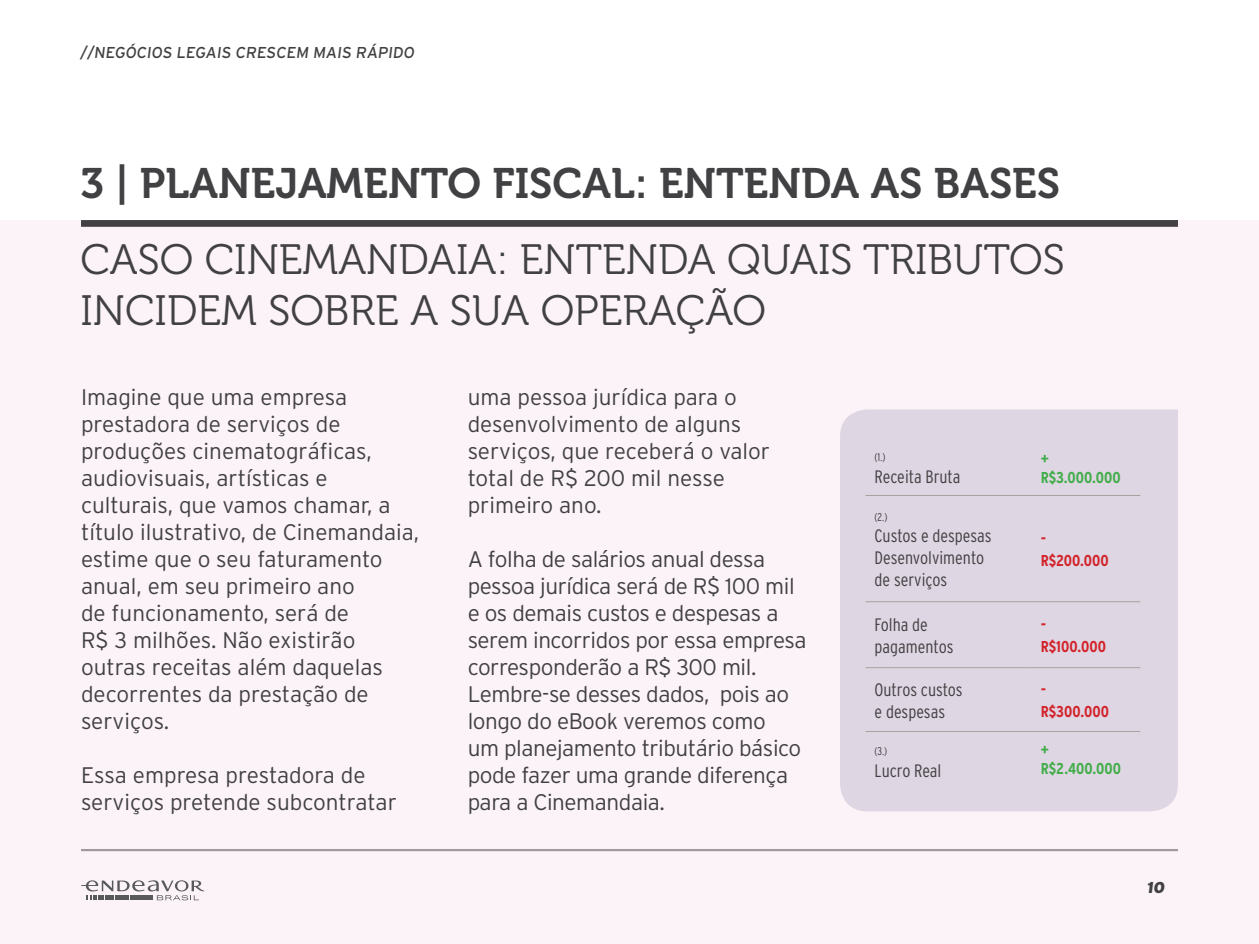
<style>
.page{position:relative;width:1259px;height:944px;background:#fff}
.page>*{position:absolute;margin:0;border:0;box-sizing:border-box;transform-origin:0 0}
.t1{font:42.3px/50.9px "Museo 300";color:#414042}
.t2{font:42.3px "Museo 700";color:#414042}
.t3{font:300 22.5px/27px "Interstate";letter-spacing:-.01em;color:#414042}
.t4{font:300 condensed 18px/21.6px "Interstate";color:#414042}
.t5{font:15.75px "Interstate";color:#414042}
.t6{font:700 condensed 15.75px/21.6px "Interstate";color:#d2232a}
.t7{font:700 condensed 15.75px/18.9px "Interstate";color:#41ad49}
.t8{font:900 15.75px "Interstate";color:#414042}
.t9{font:300 condensed 11.25px "Interstate";color:#414042}
</style>
<div class="page">
<div style="left:0;top:220px;width:1259px;height:724px;background:#fcf3f9"></div>
<svg style="left:81px;top:880px;width:123px;height:20px"></svg>
<div style="left:840px;top:409px;width:338px;height:402px;background:#dfd6e3"></div>
<div style="left:81px;top:220px;width:1097px;height:7px;background:#414042"></div>
<hr style="left:81px;top:849px;width:1097px;height:2px;background:#414042">
<hr style="left:865px;top:495px;width:166px;height:1px;background:#a3a39c">
<hr style="left:1031px;top:495px;width:109px;height:1px;background:#a3a39c">
<hr style="left:865px;top:601px;width:166px;height:1px;background:#a3a39c">
<hr style="left:1031px;top:601px;width:109px;height:1px;background:#a3a39c">
<hr style="left:865px;top:667px;width:166px;height:1px;background:#a3a39c">
<hr style="left:1031px;top:667px;width:109px;height:1px;background:#a3a39c">
<hr style="left:865px;top:731px;width:166px;height:1px;background:#a3a39c">
<hr style="left:1031px;top:731px;width:109px;height:1px;background:#a3a39c">
<p class="t5" style="left:80px;top:44px;width:338px">//NEGÓCIOS LEGAIS CRESCEM MAIS RÁPIDO</p>
<h1 class="t2" style="left:81px;top:160px;width:981px">3 | PLANEJAMENTO FISCAL: ENTENDA AS BASES</h1>
<h1 class="t1" style="left:81px;top:235px;width:985px">CASO CINEMANDAIA: ENTENDA QUAIS TRIBUTOS<br>INCIDEM SOBRE A SUA OPERAÇÃO</h1>
<p class="t3" style="left:81px;top:383px;width:340px">I magine que uma empresa prestadora de serviços de produções cinematográficas, audiovisuais, artísticas e culturais, que vamos chamar, a título ilustrativo, de Cinemandaia, estime que o seu faturamento anual, em seu primeiro ano<br>de funcionamento, será de<br>R$ 3 milhões. Não existirão outras receitas além daquelas decorrentes da prestação de serviços.</p>
<p class="t3" style="left:81px;top:761px;width:317px">Essa empresa prestadora de serviços pretende subcontratar</p>
<p class="t3" style="left:468px;top:383px;width:304px">uma pessoa jurídica para o desenvolvimento de alguns serviços, que receberá o valor total de R$ 200 mil nesse primeiro ano.</p>
<p class="t3" style="left:468px;top:545px;width:340px">A folha de salários anual dessa pessoa jurídica será de R$ 100 mil e os demais custos e despesas a serem incorridos por essa empresa corresponderão a R$ 300 mil.<br>Lembre-se desses dados, pois ao longo do eBook veremos como<br>um planejamento tributário básico pode fazer uma grande diferença para a Cinemandaia.</p>
<p class="t9" style="left:874px;top:451px;width:12px">(1.)</p>
<p class="t4" style="left:874px;top:465px;width:87px">Receita Bruta</p>
<p class="t7" style="left:1040px;top:449px;width:81px">+<br>R$3.000.000</p>
<p class="t9" style="left:874px;top:510px;width:14px">(2.)</p>
<p class="t4" style="left:874px;top:525px;width:118px">Custos e despesas<br>Desenvolvimento de serviços</p>
<p class="t6" style="left:1040px;top:528px;width:69px">-<br>R$200.000</p>
<p class="t4" style="left:874px;top:614px;width:80px">Folha de pagamentos</p>
<p class="t6" style="left:1040px;top:614px;width:67px">-<br>R$100.000</p>
<p class="t4" style="left:874px;top:679px;width:90px">Outros custos e despesas</p>
<p class="t6" style="left:1040px;top:679px;width:70px">-<br>R$300.000</p>
<p class="t9" style="left:874px;top:745px;width:14px">(3.)</p>
<p class="t4" style="left:874px;top:759px;width:68px">Lucro Real</p>
<p class="t7" style="left:1040px;top:740px;width:82px">+<br>R$2.400.000</p>
<p class="t8" style="left:1146px;top:878px;width:22px">10</p>
</div>
